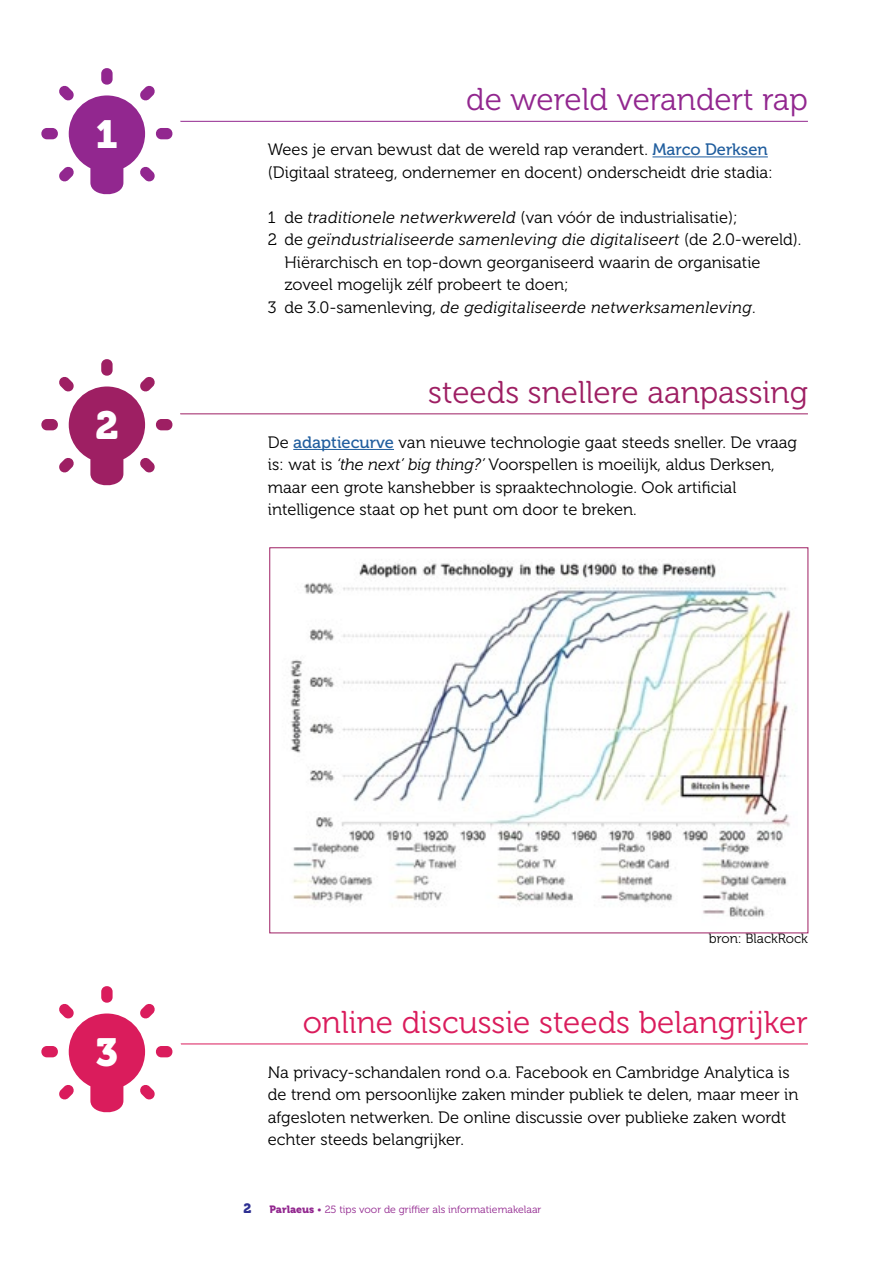
<style>
.page{position:relative;width:893px;height:1263px;background:#fff}
.page>*{position:absolute;margin:0;border:0;box-sizing:border-box;transform-origin:0 0}
.t1{font:39px "Museo 900";color:#fff}
.t2{font:31.5px "Museo 300";color:#da1c5c}
.t3{font:31.5px "Museo 300";color:#9e1f63}
.t4{font:31.5px "Museo 300";color:#92278f}
.t5{font:16.5px/22.5px "Museo 300";color:#000}
.t6{font:italic 16.5px "Museo 300";letter-spacing:.02em;color:#000}
.t7{font:13.5px "Museo 300";color:#000}
.t8{font:13.5px "Museo 900";color:#2e3092}
.t9{font:10.5px "Museo 300";color:#92278f}
.s1{font-family:"Museo 500";color:#215e9e}
.s2{font-style:italic}
.s3{font-style:normal}
.s4{font-family:"Museo 900"}
</style>
<div class="page">
<hr style="left:85px;top:121px;width:723px;height:1px;background:#92278f">
<hr style="left:652px;top:156px;width:116px;height:1px;background:#215e9e">
<hr style="left:85px;top:414px;width:723px;height:1px;background:#9e1f63">
<hr style="left:293px;top:449px;width:101px;height:1px;background:#215e9e">
<hr style="left:85px;top:1044px;width:723px;height:1px;background:#da1c5c">
<div style="left:32px;top:61px;width:150px;height:150px;background:#fff;border-radius:50%"></div>
<div style="left:32px;top:354px;width:150px;height:150px;background:#fff;border-radius:50%"></div>
<div style="left:32px;top:981px;width:150px;height:150px;background:#fff;border-radius:50%"></div>
<div style="left:156px;top:128px;width:16px;height:11px;background:#92278f;border-radius:5px"></div>
<div style="left:41px;top:128px;width:17px;height:11px;background:#92278f;border-radius:5px"></div>
<div style="left:101px;top:68px;width:12px;height:17px;background:#92278f;border-radius:5px"></div>
<svg style="left:59px;top:85px;width:96px;height:110px"></svg>
<div style="left:156px;top:419px;width:16px;height:11px;background:#9e1f63;border-radius:5px"></div>
<div style="left:41px;top:419px;width:17px;height:11px;background:#9e1f63;border-radius:5px"></div>
<div style="left:101px;top:359px;width:12px;height:17px;background:#9e1f63;border-radius:5px"></div>
<svg style="left:59px;top:377px;width:96px;height:109px"></svg>
<div style="left:156px;top:1046px;width:16px;height:11px;background:#da1c5c;border-radius:5px"></div>
<div style="left:41px;top:1046px;width:17px;height:11px;background:#da1c5c;border-radius:5px"></div>
<div style="left:101px;top:986px;width:12px;height:17px;background:#da1c5c;border-radius:5px"></div>
<svg style="left:59px;top:1004px;width:96px;height:109px"></svg>
<img style="left:290px;top:561px;width:501px;height:357px">
<h1 class="t1" style="left:96px;top:112px;width:24px">1</h1>
<h1 class="t1" style="left:95px;top:403px;width:25px">2</h1>
<h2 class="t4" style="left:466px;top:82px;width:343px">de wereld verandert rap</h2>
<p class="t5" style="left:268px;top:139px;width:506px">Wees je ervan bewust dat de wereld rap verandert. <span class="s1">Marco Derksen </span>(Digitaal strateeg, ondernemer en docent) onderscheidt drie stadia:</p>
<p class="t5" style="left:268px;top:206px;width:471px">1 de <span class="s2">traditionele netwerkwereld</span> (van vóór de industrialisatie);</p>
<p class="t6" style="left:268px;top:231px;width:535px"><span class="s3">2 de</span> geïndustrialiseerde samenleving die digitaliseert <span class="s3">(de 2.0-wereld).</span></p>
<p class="t5" style="left:284px;top:251px;width:478px">Hiërarchisch en top-down georganiseerd waarin de organisatie</p>
<p class="t5" style="left:284px;top:274px;width:286px">zoveel mogelijk zélf probeert te doen;</p>
<p class="t6" style="left:268px;top:298px;width:489px"><span class="s3">3 de 3.0-samenleving,</span> de gedigitaliseerde netwerksamenleving<span class="s3">.</span></p>
<h2 class="t3" style="left:428px;top:375px;width:381px">steeds snellere aanpassing</h2>
<p class="t5" style="left:268px;top:431px;width:531px">De <span class="s1">adaptiecurve</span> van nieuwe technologie gaat steeds sneller. De vraag is: wat is <span class="s2">‘the next’ big thing?’</span> Voorspellen is moeilijk, aldus Derksen, maar een grote kanshebber is spraaktechnologie. Ook artificial intelligence staat op het punt om door te breken.</p>
<h1 class="t1" style="left:96px;top:1030px;width:24px">3</h1>
<p class="t7" style="left:709px;top:931px;width:101px">bron: BlackRock</p>
<h2 class="t2" style="left:303px;top:1005px;width:507px">online discussie steeds belangrijker</h2>
<p class="t5" style="left:268px;top:1061px;width:532px">Na privacy-schandalen rond o.a. Facebook en Cambridge Analytica is de trend om persoonlijke zaken minder publiek te delen, maar meer in afgesloten netwerken. De online discussie over publieke zaken wordt echter steeds belangrijker.</p>
<p class="t8" style="left:243px;top:1200px;width:10px">2</p>
<p class="t9" style="left:270px;top:1203px;width:273px"><span class="s4">Parlaeus</span> • 25 tips voor de griffier als informatiemakelaar</p>
</div>
